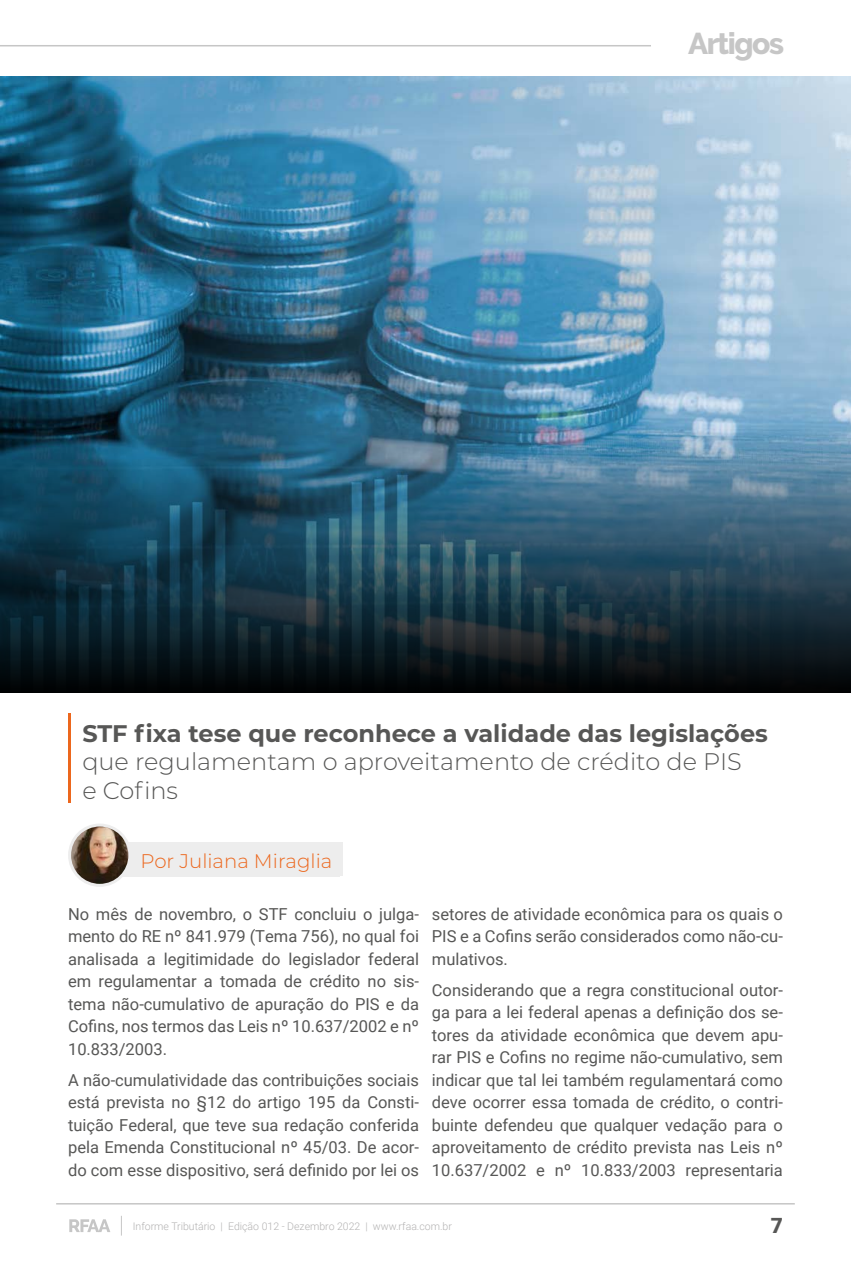
<style>
.page{position:relative;width:851px;height:1276px;background:#fff}
.page>*{position:absolute;margin:0;border:0;box-sizing:border-box;transform-origin:0 0}
.t1{font:800 30px "Raleway";letter-spacing:-.05em;color:#c6c6c6}
.t2{font:300 24px/28.5px "Montserrat";color:#575756}
.t3{font:700 24px "Montserrat";color:#575756}
.t4{font:900 21px "Roboto";color:#575756}
.t5{font:300 19.65px "Montserrat";color:#ec671d}
.t6{font:16.5px/22.5px "Roboto";color:#575756;text-align:justify}
.t7{font:300 10.5px "Roboto";color:#b3b2b2}
</style>
<div class="page">
<div style="left:95px;top:842px;width:244px;height:34px;background:#ededed"></div>
<div style="left:95px;top:842px;width:247px;height:33px;background:#ededed"></div>
<img style="left:0;top:77px;width:850px;height:348px">
<svg style="left:0;top:425px;width:850px;height:267px;background:#234557"></svg>
<hr style="left:68px;top:714px;width:3px;height:89px;background:#ec671d">
<img style="left:70px;top:825px;width:60px;height:60px;border-radius:30px">
<div style="left:68px;top:823px;width:63px;height:64px;border:3px solid #ededed;border-radius:50%"></div>
<svg style="left:121px;top:1216px;width:1px;height:19px"></svg>
<hr style="left:56px;top:1203px;width:738px;height:1px;background:#c6c6c6">
<svg style="left:69px;top:1219px;width:41px;height:13px"></svg>
<hr style="left:0;top:45px;width:651px;height:1px;background:#c6c6c6">
<h1 class="t1" style="left:688px;top:26px;width:97px">Artigos</h1>
<h2 class="t3" style="left:82px;top:715px;width:687px">STF fixa tese que reconhece a validade das legislações</h2>
<h2 class="t2" style="left:82px;top:746px;width:661px">que regulamentam o aproveitamento de crédito de PIS e Cofins</h2>
<p class="t5" style="left:140px;top:847px;width:193px">Por Juliana Miraglia</p>
<p class="t6" style="left:68px;top:902px;width:352px">No mês de novembro, o STF concluiu o julga&shy;mento do RE nº 841.979 (Tema 756), no qual foi analisada a legitimidade do legislador federal em regulamentar a tomada de crédito no sis&shy;tema não-cumulativo de apuração do PIS e da Cofins, nos termos das Leis nº 10.637/2002 e nº 10.833/2003.</p>
<p class="t6" style="left:68px;top:1068px;width:352px">A não-cumulatividade das contribuições sociais está prevista no §12 do artigo 195 da Consti&shy;tuição Federal, que teve sua redação conferida pela Emenda Constitucional nº 45/03. De acor&shy;do com esse dispositivo, será definido por lei os</p>
<p class="t6" style="left:432px;top:902px;width:352px">setores de atividade econômica para os quais o PIS e a Cofins serão considerados como não-cu&shy;mulativos.</p>
<p class="t6" style="left:432px;top:978px;width:352px">Considerando que a regra constitucional outor&shy;ga para a lei federal apenas a definição dos se&shy;tores da atividade econômica que devem apu&shy;rar PIS e Cofins no regime não-cumulativo, sem indicar que tal lei também regulamentará como deve ocorrer essa tomada de crédito, o contri&shy;buinte defendeu que qualquer vedação para o aproveitamento de crédito prevista nas Leis nº 10.637/2002 e nº 10.833/2003 representaria</p>
<p class="t7" style="left:133px;top:1218px;width:320px">Informe Tributário | Edição 012 - Dezembro 2022 | www.rfaa.com.br</p>
<p class="t4" style="left:770px;top:1211px;width:14px">7</p>
</div>
